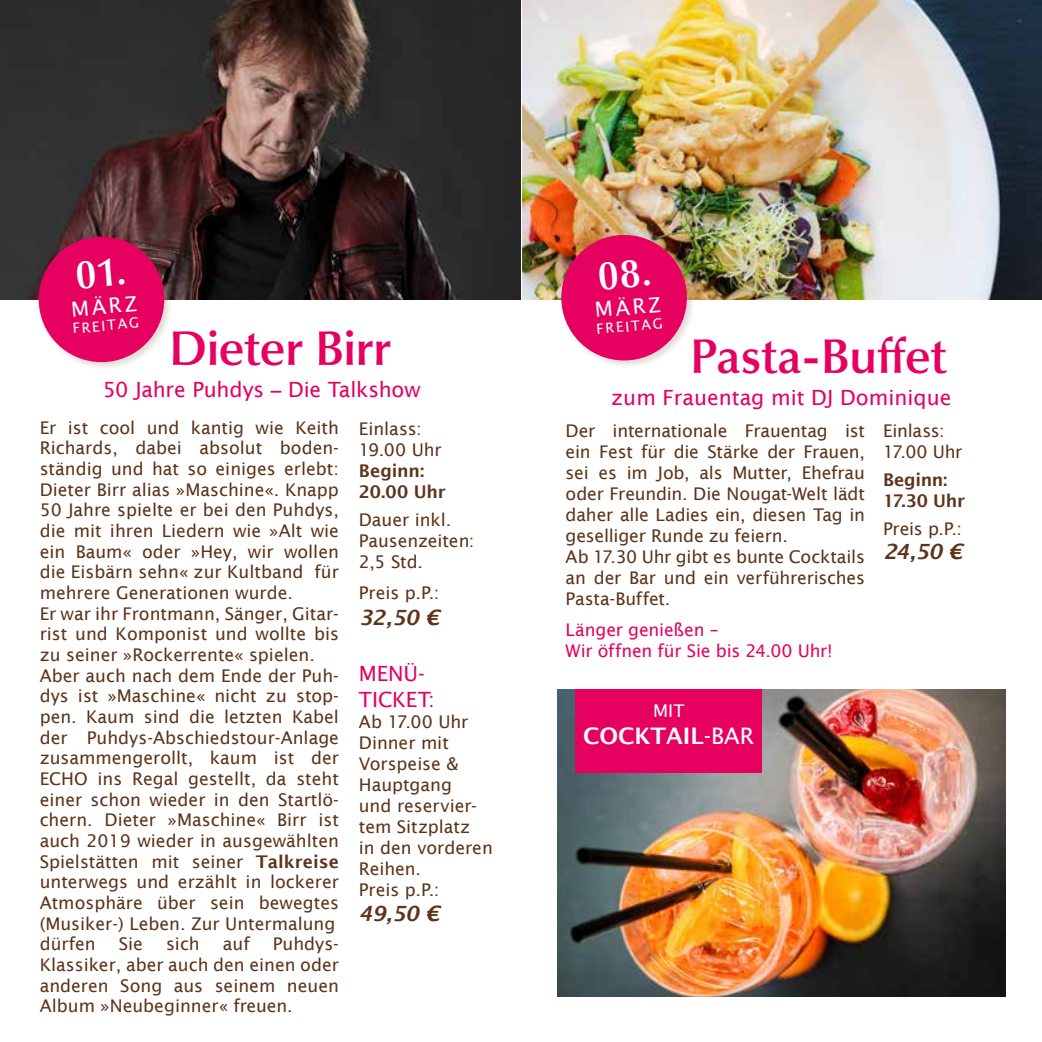
<style>
.page{position:relative;width:1042px;height:1042px;background:#fff}
.page>*{position:absolute;margin:0;border:0;box-sizing:border-box;transform-origin:0 0}
.t1{font:600 49px "Optima LT Pro";letter-spacing:-.01em;color:#e60060}
.t2{font:600 22.75px "Lucida Sans";color:#fff}
.t3{font:21px/25.2px "Lucida Sans";color:#e60060}
.t4{font:italic 600 21px "Lucida Sans";letter-spacing:-.035em;color:#5d3319}
.t5{font:21px "Lucida Sans";color:#fff}
.t6{font:17.5px/20.7px "Lucida Sans";color:#5d3319}
.t7{font:17.5px/21px "Lucida Sans";letter-spacing:-.01em;color:#e60060}
.t8{font:600 17.5px/21px "Lucida Sans";letter-spacing:-.015em;color:#5d3319}
.t9{font:17.5px "Lucida Sans";color:#fff}
.t10{font:14px "Lucida Sans";color:#fff}
.s1{font-family:"Optima LT Pro";font-weight:600}
.s2{font-weight:600}
.s3{font-weight:400}
</style>
<div class="page">
<img style="left:0;top:0;width:1042px;height:299px">
<div style="left:559px;top:233px;width:136px;height:136px;background:#5d3319;opacity:.18"></div>
<div style="left:561px;top:235px;width:126px;height:125px;background:#e60060;border-radius:50%"></div>
<div style="left:37px;top:235px;width:136px;height:136px;background:#5d3319;opacity:.18"></div>
<div style="left:39px;top:237px;width:125px;height:125px;background:#e60060;border-radius:50%"></div>
<img style="left:557px;top:690px;width:448px;height:306px">
<div style="left:575px;top:690px;width:187px;height:83px;background:#e60060"></div>
<p class="t5" style="left:70px;top:297px;width:68px;rotate:-5deg">MÄRZ</p>
<p class="t10" style="left:72px;top:320px;width:68px;rotate:-5deg">FREITAG</p>
<h1 class="t1" style="left:169px;top:317px;width:224px">Dieter Birr</h1>
<p class="t3" style="left:103px;top:377px;width:319px">50 Jahre Puhdys <span class="s1">–</span> Die Talkshow</p>
<p class="t6" style="left:40px;top:417px;width:301px">Er ist cool und kantig wie Keith<br>Richards, dabei absolut boden&shy;ständig und hat so einiges erlebt:<br>Dieter Birr alias »Maschine«. Knapp<br>50 Jahre spielte er bei den Puhdys, die mit ihren Liedern wie »Alt wie ein Baum« oder »Hey, wir wollen die Eisbärn sehn« zur Kultband für mehrere Generationen wurde.<br>Er war ihr Frontmann, Sänger, Gitar&shy;rist und Komponist und wollte bis zu seiner »Rockerrente« spielen.<br>Aber auch nach dem Ende der Puh&shy;dys ist »Maschine« nicht zu stop&shy;pen. Kaum sind die letzten Kabel der Puhdys-Abschiedstour-Anlage zusammengerollt, kaum ist der<br>ECHO ins Regal gestellt, da steht einer schon wieder in den Startlö&shy;chern. Dieter »Maschine« Birr ist auch 2019 wieder in ausgewählten<br>Spielstätten mit seiner <span class="s2">Talkreise </span>unterwegs und erzählt in lockerer<br>Atmosphäre über sein bewegtes (Musiker-) Leben. Zur Untermalung dürfen</p>
<p class="t6" style="left:119px;top:933px;width:26px">Sie</p>
<p class="t6" style="left:166px;top:933px;width:35px">sich</p>
<p class="t6" style="left:223px;top:933px;width:28px">auf</p>
<p class="t6" style="left:40px;top:933px;width:301px;text-align:justify;text-indent:233px">Puhdys-Klassiker, aber auch den einen oder anderen Song aus seinem neuen Album »Neubeginner« freuen.</p>
<p class="t6" style="left:359px;top:418px;width:84px">Einlass:<br>19.00 Uhr</p>
<p class="t8" style="left:359px;top:460px;width:89px">Beginn:<br>20.00 Uhr</p>
<p class="t6" style="left:359px;top:509px;width:117px">Dauer inkl.<br>Pausenzeiten:<br>2,5 Std.</p>
<p class="t6" style="left:359px;top:583px;width:82px">Preis p.P.:</p>
<p class="t4" style="left:359px;top:605px;width:82px">32,50 €</p>
<p class="t3" style="left:359px;top:661px;width:77px">MENÜ-<br>TICKET:</p>
<p class="t6" style="left:359px;top:711px;width:135px">Ab 17.00 Uhr<br>Dinner mit<br>Vorspeise &amp;<br>Hauptgang<br>und reservier&shy;tem Sitzplatz<br>in den vorderen<br>Reihen.<br>Preis p.P.:</p>
<p class="t4" style="left:359px;top:901px;width:82px">49,50 €</p>
<p class="t5" style="left:594px;top:298px;width:68px;rotate:-5deg">MÄRZ</p>
<p class="t10" style="left:596px;top:321px;width:68px;rotate:-5deg">FREITAG</p>
<h1 class="t1" style="left:690px;top:325px;width:258px">Pasta-Buffet</h1>
<p class="t3" style="left:611px;top:385px;width:342px">zum Frauentag mit DJ Dominique</p>
<p class="t6" style="left:566px;top:420px;width:301px">Der internationale Frauentag ist ein Fest für die Stärke der Frauen, sei es im Job, als Mutter, Ehefrau oder Freundin. Die Nougat-Welt lädt daher alle Ladies ein, diesen Tag in geselliger Runde zu feiern.<br>Ab 17.30 Uhr gibt es bunte Cocktails an der Bar und ein verführerisches<br>Pasta-Buffet.</p>
<p class="t7" style="left:566px;top:620px;width:268px">Länger genießen –<br>Wir öffnen für Sie bis 24.00 Uhr!</p>
<p class="t9" style="left:653px;top:701px;width:33px">MIT</p>
<h2 class="t2" style="left:583px;top:723px;width:173px">COCKTAIL<span class="s3">-BAR</span></h2>
<p class="t6" style="left:883px;top:420px;width:81px">Einlass:<br>17.00 Uhr</p>
<p class="t8" style="left:883px;top:469px;width:83px">Beginn:<br>17.30 Uhr</p>
<p class="t6" style="left:883px;top:518px;width:80px">Preis p.P.:</p>
<p class="t4" style="left:883px;top:540px;width:81px">24,50 €</p>
</div>
